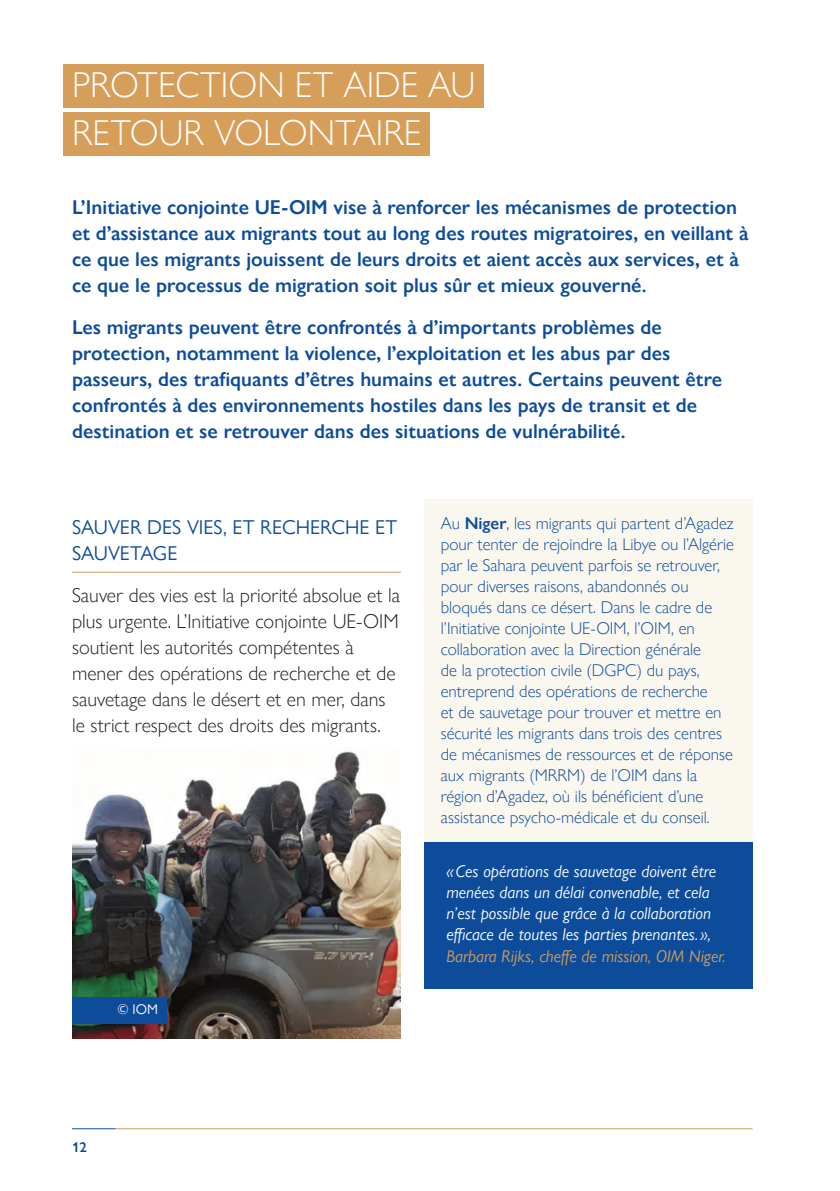
<style>
.page{position:relative;width:840px;height:1191px;background:#fff}
.page>*{position:absolute;margin:0;border:0;box-sizing:border-box;transform-origin:0 0}
.Main_Section_Heading{font:300 36px "Gill Sans Nova";color:#fff}
.Introduction{font:600 20px/26px "Gill Sans Nova";color:#0d4c9b}
.Body_text{font:300 20px/26px "Gill Sans Nova";color:#231f20}
.Heading_1{font:20px/26px "Gill Sans Nova";color:#0d4c9b}
.Body_text_BOXED{font:300 17px/21px "Gill Sans Nova";color:#0d4c9b}
.Body_text_BOXED_DB{font:italic 17px/21px "Gill Sans Nova";color:#fff}
.PIC_CREDIT{font:14px "Gill Sans Nova";color:#fff}
.t1{font:600 14px "Gill Sans Nova";color:#0d4c9b}
.s1{font-weight:600}
.s2{color:#d69e59}
</style>
<div class="page">
<hr style="left:72px;top:1128px;width:44px;height:1px;background:#0d4c9b">
<hr style="left:116px;top:1128px;width:636px;height:1px;background:#d69e59">
<div style="left:63px;top:64px;width:421px;height:43px;background:#d69e59"></div>
<div style="left:63px;top:112px;width:366px;height:43px;background:#d69e59"></div>
<hr style="left:72px;top:571px;width:329px;height:1px;background:#d69e59">
<div style="left:423px;top:500px;width:329px;height:345px;background:#faf7ef"></div>
<div style="left:423px;top:842px;width:329px;height:146px;background:#0d4c9b"></div>
<img style="left:72px;top:751px;width:329px;height:287px">
<div style="left:72px;top:996px;width:94px;height:27px;background:#0d4c9b"></div>
<p class="Main_Section_Heading" style="left:72px;top:63px;width:405px">PROTECTION ET AIDE AU</p>
<p class="Main_Section_Heading" style="left:72px;top:111px;width:350px">RETOUR VOLONTAIRE</p>
<p class="Introduction" style="left:72px;top:194px;width:677px">L’Initiative conjointe UE-OIM vise à renforcer les mécanismes de protection et d’assistance aux migrants tout au long des routes migratoires, en veillant à ce que les migrants jouissent de leurs droits et aient accès aux services, et à ce que le processus de migration soit plus sûr et mieux gouverné.</p>
<p class="Introduction" style="left:72px;top:314px;width:651px">Les migrants peuvent être confrontés à d’importants problèmes de protection, notamment la violence, l’exploitation et les abus par des passeurs, des trafiquants d’êtres humains et autres. Certains peuvent être confrontés à des environnements hostiles dans les pays de transit et de destination et se retrouver dans des situations de vulnérabilité.</p>
<p class="Heading_1" style="left:72px;top:514px;width:326px">SAUVER DES VIES, ET RECHERCHE ET<br>SAUVETAGE</p>
<p class="Body_text" style="left:72px;top:582px;width:329px">Sauver des vies est la priorité absolue et la plus urgente. L’Initiative conjointe UE-OIM soutient les autorités compétentes à mener des opérations de recherche et de sauvetage dans le désert et en mer, dans le strict respect des droits des migrants.</p>
<p class="PIC_CREDIT" style="left:117px;top:1000px;width:42px">© IOM</p>
<p class="Body_text_BOXED" style="left:440px;top:513px;width:295px">Au <span class="s1">Niger</span>, les migrants qui partent d’Agadez pour tenter de rejoindre la Libye ou l’Algérie par le Sahara peuvent parfois se retrouver, pour diverses raisons, abandonnés ou bloqués dans ce désert. Dans le cadre de l’Initiative conjointe UE-OIM, l’OIM, en collaboration avec la Direction générale<br>de la protection civile (DGPC) du pays, entreprend des opérations de recherche<br>et de sauvetage pour trouver et mettre en sécurité les migrants dans trois des centres de mécanismes de ressources et de réponse aux migrants (MRRM) de l’OIM dans la région d’Agadez, où ils bénéficient d’une assistance psycho-médicale et du conseil.</p>
<p class="Body_text_BOXED_DB" style="left:446px;top:861px;width:281px">«Ces opérations de sauvetage doivent être menées dans un délai convenable, et cela n’est possible que grâce à la collaboration efficace de toutes les parties prenantes. », <span class="s2">Barbara Rijks, cheffe de mission, OIM Niger.</span></p>
<p class="t1" style="left:72px;top:1138px;width:16px">12</p>
</div>
